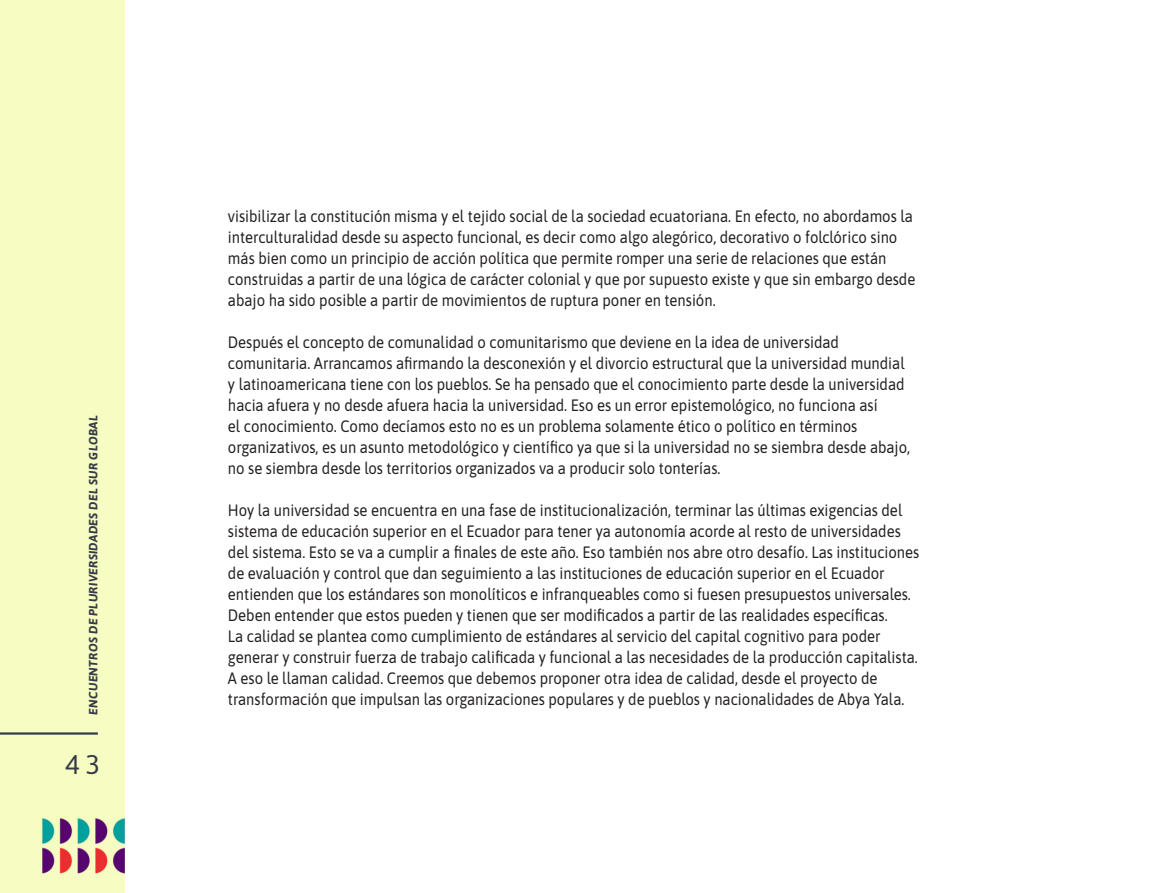
<style>
.page{position:relative;width:1149px;height:893px;background:#fff}
.page>*{position:absolute;margin:0;border:0;box-sizing:border-box;transform-origin:0 0}
.t1{font:27px "Asap";color:#363c47}
.Texto_sin_sangria{font:16.5px/21px "Asap";color:#231f20;scale:.9 1}
.t2{font:italic 700 12px "Asap";letter-spacing:.02em;color:#363c47}
</style>
<div class="page">
<div style="left:0;top:0;width:125px;height:893px;background:#f7fcc2"></div>
<hr style="left:0;top:732px;width:98px;height:3px;background:#363c47">
<p class="t2" style="left:85px;top:715px;width:301px;rotate:-90deg">ENCUENTROS DE PLURIVERSIDADES DEL SUR GLOBAL</p>
<h1 class="t1" style="left:65px;top:746px;width:36px">43</h1>
<p class="Texto_sin_sangria" style="left:228px;top:204px;width:765px">visibilizar la constitución misma y el tejido social de la sociedad ecuatoriana. En efecto, no abordamos la interculturalidad desde su aspecto funcional, es decir como algo alegórico, decorativo o folclórico sino más bien como un principio de acción política que permite romper una serie de relaciones que están construidas a partir de una lógica de carácter colonial y que por supuesto existe y que sin embargo desde abajo ha sido posible a partir de movimientos de ruptura poner en tensión.</p>
<p class="Texto_sin_sangria" style="left:228px;top:330px;width:759px">Después el concepto de comunalidad o comunitarismo que deviene en la idea de universidad comunitaria. Arrancamos afirmando la desconexión y el divorcio estructural que la universidad mundial y latinoamericana tiene con los pueblos. Se ha pensado que el conocimiento parte desde la universidad hacia afuera y no desde afuera hacia la universidad. Eso es un error epistemológico, no funciona así<br>el conocimiento. Como decíamos esto no es un problema solamente ético o político en términos organizativos, es un asunto metodológico y científico ya que si la universidad no se siembra desde abajo, no se siembra desde los territorios organizados va a producir solo tonterías.</p>
<p class="Texto_sin_sangria" style="left:228px;top:498px;width:769px">Hoy la universidad se encuentra en una fase de institucionalización, terminar las últimas exigencias del sistema de educación superior en el Ecuador para tener ya autonomía acorde al resto de universidades del sistema. Esto se va a cumplir a finales de este año. Eso también nos abre otro desafío. Las instituciones de evaluación y control que dan seguimiento a las instituciones de educación superior en el Ecuador entienden que los estándares son monolíticos e infranqueables como si fuesen presupuestos universales.<br>Deben entender que estos pueden y tienen que ser modificados a partir de las realidades específicas.<br>La calidad se plantea como cumplimiento de estándares al servicio del capital cognitivo para poder generar y construir fuerza de trabajo calificada y funcional a las necesidades de la producción capitalista.<br>A eso le llaman calidad. Creemos que debemos proponer otra idea de calidad, desde el proyecto de transformación que impulsan las organizaciones populares y de pueblos y nacionalidades de Abya Yala.</p>
</div>
